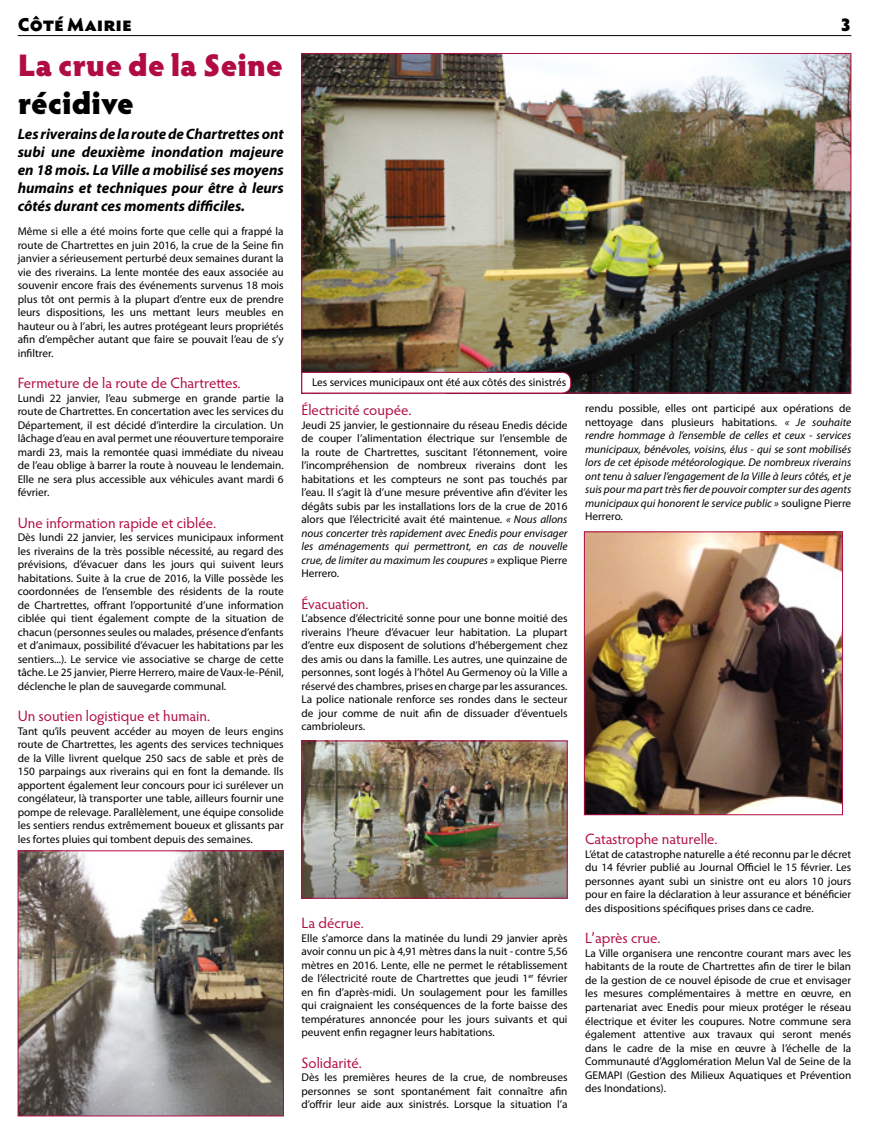
<style>
.page{position:relative;width:869px;height:1134px;background:#fff}
.page>*{position:absolute;margin:0;border:0;box-sizing:border-box;transform-origin:0 0}
.t1{font:900 31.25px "Hypatia Sans Pro";color:#b00c42}
.t2{font:900 31.25px "Hypatia Sans Pro";color:#000}
.t3{font:900 18.75px "Hypatia Sans Pro";color:#000}
.t4{font:15px "Hypatia Sans Pro";color:#b00c42}
.t5{font:italic 700 15px/18px "Myriad Pro";color:#000;text-align:justify}
.t6{font:11.25px/13.5px "Myriad Pro";color:#000;text-align:justify}
.t7{font:italic 11.25px/13.5px "Myriad Pro";color:#000;text-align:justify}
.s1{font-style:italic}
.s2{font-style:normal}
</style>
<div class="page">
<hr style="left:18px;top:35px;width:832px;height:1px;background:#000">
<img style="left:303px;top:55px;width:545px;height:336px">
<img style="left:585px;top:533px;width:255px;height:280px">
<div style="left:583px;top:531px;width:259px;height:284px;border:1px solid #b00c42"></div>
<img style="left:303px;top:743px;width:262px;height:153px">
<div style="left:301px;top:741px;width:266px;height:157px;border:1px solid #b00c42"></div>
<img style="left:20px;top:852px;width:261px;height:262px">
<div style="left:18px;top:850px;width:265px;height:266px;border:1px solid #b00c42"></div>
<svg style="left:301px;top:372px;width:270px;height:22px"></svg>
<h2 class="t3" style="left:18px;top:11px;width:116px">Côté Mairie</h2>
<h2 class="t3" style="left:840px;top:11px;width:12px">3</h2>
<h1 class="t1" style="left:18px;top:42px;width:266px">La crue de la Seine</h1>
<h1 class="t2" style="left:18px;top:80px;width:118px">récidive</h1>
<h3 class="t5" style="left:18px;top:124px;width:267px">Les riverains de la route de Chartrettes ont subi une deuxième inondation majeure en 18 mois. La Ville a mobilisé ses moyens humains et techniques pour être à leurs côtés durant ces moments difficiles.</h3>
<p class="t6" style="left:18px;top:225px;width:267px">Même si elle a été moins forte que celle qui a frappé la route de Chartrettes en juin 2016, la crue de la Seine fin janvier a sérieusement perturbé deux semaines durant la vie des riverains. La lente montée des eaux associée au souvenir encore frais des événements survenus 18 mois plus tôt ont permis à la plupart d’entre eux de prendre leurs dispositions, les uns mettant leurs meubles en hauteur ou à l’abri, les autres protégeant leurs propriétés afin d’empêcher autant que faire se pouvait l’eau de s’y infiltrer.</p>
<h3 class="t4" style="left:18px;top:373px;width:224px">Fermeture de la route de Chartrettes.</h3>
<p class="t6" style="left:18px;top:391px;width:267px">Lundi 22 janvier, l’eau submerge en grande partie la route de Chartrettes. En concertation avec les services du Département, il est décidé d’interdire la circulation. Un lâchage d’eau en aval permet une réouverture temporaire mardi 23, mais la remontée quasi immédiate du niveau de l’eau oblige à barrer la route à nouveau le lendemain.<br>Elle ne sera plus accessible aux véhicules avant mardi 6 février.</p>
<h3 class="t4" style="left:18px;top:513px;width:200px">Une information rapide et ciblée.</h3>
<p class="t6" style="left:18px;top:531px;width:267px">Dès lundi 22 janvier, les services municipaux informent les riverains de la très possible nécessité, au regard des prévisions, d’évacuer dans les jours qui suivent leurs habitations. Suite à la crue de 2016, la Ville possède les coordonnées de l’ensemble des résidents de la route de Chartrettes, offrant l’opportunité d’une information ciblée qui tient également compte de la situation de chacun (personnes seules ou malades, présence d’enfants et d’animaux, possibilité d’évacuer les habitations par les sentiers...). Le service vie associative se charge de cette tâche. Le 25 janvier, Pierre Herrero, maire de Vaux-le-Pénil, déclenche le plan de sauvegarde communal.</p>
<h3 class="t4" style="left:18px;top:706px;width:194px">Un soutien logistique et humain.</h3>
<p class="t6" style="left:18px;top:724px;width:267px">Tant qu’ils peuvent accéder au moyen de leurs engins route de Chartrettes, les agents des services techniques de la Ville livrent quelque 250 sacs de sable et près de 150 parpaings aux riverains qui en font la demande. Ils apportent également leur concours pour ici surélever un congélateur, là transporter une table, ailleurs fournir une pompe de relevage. Parallèlement, une équipe consolide les sentiers rendus extrêmement boueux et glissants par les fortes pluies qui tombent depuis des semaines.</p>
<p class="t6" style="left:312px;top:375px;width:255px">Les services municipaux ont été aux côtés des sinistrés</p>
<h3 class="t4" style="left:301px;top:400px;width:112px">Électricité coupée.</h3>
<p class="t6" style="left:301px;top:418px;width:267px">Jeudi 25 janvier, le gestionnaire du réseau Enedis décide de couper l’alimentation électrique sur l’ensemble de la route de Chartrettes, suscitant l’étonnement, voire l’incompréhension de nombreux riverains dont les habitations et les compteurs ne sont pas touchés par l’eau. Il s’agit là d’une mesure préventive afin d’éviter les dégâts subis par les installations lors de la crue de 2016 alors que l’électricité avait été maintenue. <span class="s1">« Nous allons nous concerter très rapidement avec Enedis pour envisager les aménagements qui permettront, en cas de nouvelle crue, de limiter au maximum les coupures »</span> explique Pierre Herrero.</p>
<h3 class="t4" style="left:301px;top:593px;width:68px">Évacuation.</h3>
<p class="t6" style="left:301px;top:611px;width:267px">L’absence d’électricité sonne pour une bonne moitié des riverains l’heure d’évacuer leur habitation. La plupart d’entre eux disposent de solutions d’hébergement chez des amis ou dans la famille. Les autres, une quinzaine de personnes, sont logés à l’hôtel Au Germenoy où la Ville a réservé des chambres, prises en charge par les assurances.<br>La police nationale renforce ses rondes dans le secteur de jour comme de nuit afin de dissuader d’éventuels cambrioleurs.</p>
<p class="t7" style="left:585px;top:402px;width:267px"><span class="s2">rendu possible, elles ont participé aux opérations de nettoyage dans plusieurs habitations.</span> « Je souhaite rendre hommage à l’ensemble de celles et ceux - services municipaux, bénévoles, voisins, élus - qui se sont mobilisés lors de cet épisode météorologique. De nombreux riverains ont tenu à saluer l’engagement de la Ville à leurs côtés, et je suis pour ma part très fier de pouvoir compter sur des agents municipaux qui honorent le service public » <span class="s2">souligne Pierre Herrero.</span></p>
<h3 class="t4" style="left:585px;top:829px;width:134px">Catastrophe naturelle.</h3>
<p class="t6" style="left:585px;top:847px;width:267px">L’état de catastrophe naturelle a été reconnu par le décret du 14 février publié au Journal Officiel le 15 février. Les personnes ayant subi un sinistre ont eu alors 10 jours pour en faire la déclaration à leur assurance et bénéficier des dispositions spécifiques prises dans ce cadre.</p>
<h3 class="t4" style="left:585px;top:928px;width:77px">L’après crue.</h3>
<p class="t6" style="left:585px;top:946px;width:267px">La Ville organisera une rencontre courant mars avec les habitants de la route de Chartrettes afin de tirer le bilan de la gestion de ce nouvel épisode de crue et envisager les mesures complémentaires à mettre en œuvre, en partenariat avec Enedis pour mieux protéger le réseau électrique et éviter les coupures. Notre commune sera également attentive aux travaux qui seront menés dans le cadre de la mise en œuvre à l’échelle de la Communauté d’Agglomération Melun Val de Seine de la GEMAPI (Gestion des Milieux Aquatiques et Prévention des Inondations).</p>
<h3 class="t4" style="left:301px;top:913px;width:64px">La décrue.</h3>
<p class="t6" style="left:301px;top:931px;width:267px">Elle s’amorce dans la matinée du lundi 29 janvier après avoir connu un pic à 4,91 mètres dans la nuit - contre 5,56 mètres en 2016. Lente, elle ne permet le rétablissement de l’électricité route de Chartrettes que jeudi 1<sup>er</sup> février en fin d’après-midi. Un soulagement pour les familles qui craignaient les conséquences de la forte baisse des températures annoncée pour les jours suivants et qui peuvent enfin regagner leurs habitations.</p>
<h3 class="t4" style="left:301px;top:1052px;width:62px">Solidarité.</h3>
<p class="t6" style="left:301px;top:1070px;width:267px">Dès les premières heures de la crue, de nombreuses personnes se sont spontanément fait connaître afin d’offrir leur aide aux sinistrés. Lorsque la situation l’a</p>
</div>
